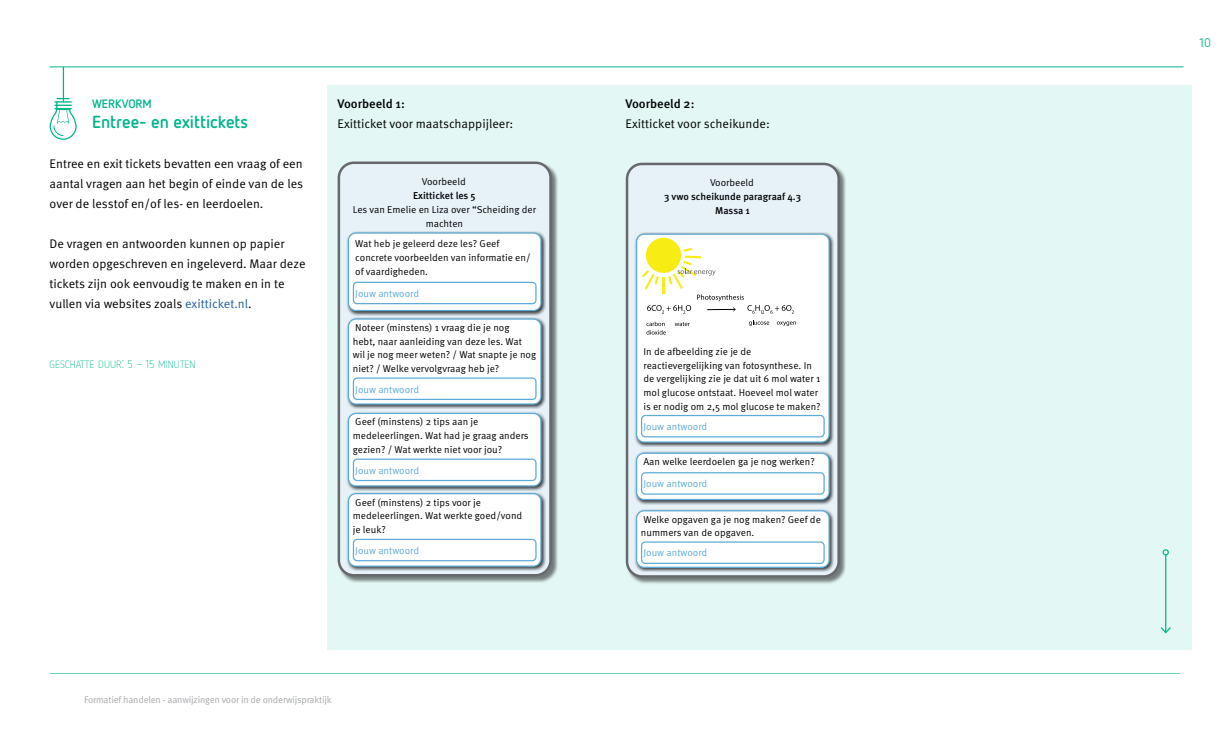
<style>
.page{position:relative;width:1230px;height:735px;background:#fff}
.page>*{position:absolute;margin:0;border:0;box-sizing:border-box;transform-origin:0 0}
.t1{font:700 17.5px "Netto OT";color:#00b58b}
.t2{font:12.5px/20px "Meta OT";color:#000;text-align:justify}
.t3{font:500 12.5px "Meta OT";color:#000}
.t4{font:12.5px "Netto OT";color:#00b58b}
.t5{font:700 12.25px "Netto OT";color:#00b58b}
.t6{font:300 10.5px "Netto OT";color:#00b58b}
.t7{font:10px/13.8px "Meta OT";color:#000}
.t8{font:10px "Meta OT";color:#5dabd6}
.t9{font:500 10px/13.8px "Meta OT";letter-spacing:-.005em;color:#000;text-align:center}
.t10{font:9.62px "Meta OT";letter-spacing:-.02em;color:#a7a9ac}
.s1{color:#215e9e}
.s2{font-size:15px}
.s3{font-size:11.25px}
</style>
<div class="page">
<hr style="left:50px;top:673px;width:1130px;height:1px;background:#00b58b">
<hr style="left:50px;top:67px;width:1133px;height:1px;background:#00b58b">
<div style="left:327px;top:85px;width:864px;height:565px;background:#e3f8f4"></div>
<hr style="left:1165px;top:555px;width:1px;height:78px;background:#00b58b">
<svg style="left:1163px;top:549px;width:6px;height:6px"></svg>
<svg style="left:1160px;top:626px;width:11px;height:8px"></svg>
<svg style="left:50px;top:67px;width:27px;height:73px"></svg>
<div style="left:338px;top:162px;width:220px;height:421px;background:#000;opacity:.5"></div>
<div style="left:339px;top:163px;width:212px;height:412px;background:#e6f1f8;border-radius:15px"></div>
<div style="left:338px;top:162px;width:214px;height:415px;border:2px solid #67686b;border-radius:15px"></div>
<div style="left:346px;top:231px;width:200px;height:85px;background:#000;opacity:.75"></div>
<div style="left:348px;top:233px;width:193px;height:78px;background:#fff;border-radius:8px"></div>
<div style="left:348px;top:232px;width:194px;height:79px;border:1px solid #5dabd6;border-radius:8px"></div>
<div style="left:353px;top:282px;width:184px;height:22px;border:1px solid #5dabd6;border-radius:4px"></div>
<div style="left:346px;top:317px;width:200px;height:92px;background:#000;opacity:.75"></div>
<div style="left:348px;top:319px;width:193px;height:85px;background:#fff;border-radius:8px"></div>
<div style="left:348px;top:318px;width:194px;height:87px;border:1px solid #5dabd6;border-radius:8px"></div>
<div style="left:353px;top:377px;width:184px;height:23px;border:1px solid #5dabd6;border-radius:4px"></div>
<div style="left:346px;top:411px;width:200px;height:80px;background:#000;opacity:.75"></div>
<div style="left:348px;top:413px;width:193px;height:73px;background:#fff;border-radius:8px"></div>
<div style="left:348px;top:413px;width:194px;height:74px;border:1px solid #5dabd6;border-radius:8px"></div>
<div style="left:353px;top:459px;width:184px;height:22px;border:1px solid #5dabd6;border-radius:4px"></div>
<div style="left:346px;top:491px;width:200px;height:80px;background:#000;opacity:.75"></div>
<div style="left:348px;top:494px;width:193px;height:72px;background:#fff;border-radius:8px"></div>
<div style="left:348px;top:493px;width:194px;height:74px;border:1px solid #5dabd6;border-radius:8px"></div>
<div style="left:353px;top:539px;width:184px;height:22px;border:1px solid #5dabd6;border-radius:4px"></div>
<div style="left:626px;top:163px;width:220px;height:421px;background:#000;opacity:.5"></div>
<div style="left:627px;top:164px;width:212px;height:412px;background:#e6f1f8;border-radius:15px"></div>
<div style="left:626px;top:163px;width:214px;height:415px;border:2px solid #67686b;border-radius:15px"></div>
<div style="left:634px;top:232px;width:200px;height:215px;background:#000;opacity:.75"></div>
<div style="left:637px;top:234px;width:192px;height:208px;background:#fff;border-radius:8px"></div>
<div style="left:636px;top:234px;width:194px;height:209px;border:1px solid #5dabd6;border-radius:8px"></div>
<div style="left:641px;top:415px;width:184px;height:22px;border:1px solid #5dabd6;border-radius:4px"></div>
<div style="left:634px;top:451px;width:200px;height:54px;background:#000;opacity:.75"></div>
<div style="left:637px;top:453px;width:192px;height:47px;background:#fff;border-radius:8px"></div>
<div style="left:636px;top:453px;width:194px;height:47px;border:1px solid #5dabd6;border-radius:8px"></div>
<div style="left:641px;top:472px;width:184px;height:23px;border:1px solid #5dabd6;border-radius:4px"></div>
<div style="left:634px;top:508px;width:200px;height:64px;background:#000;opacity:.75"></div>
<div style="left:637px;top:511px;width:192px;height:56px;background:#fff;border-radius:8px"></div>
<div style="left:636px;top:510px;width:194px;height:58px;border:1px solid #5dabd6;border-radius:8px"></div>
<div style="left:641px;top:541px;width:184px;height:23px;border:1px solid #5dabd6;border-radius:4px"></div>
<div style="left:646px;top:238px;width:35px;height:35px;background:#f7ec13;border-radius:50%"></div>
<svg style="left:646px;top:321px;width:20px;height:14px"></svg>
<svg style="left:675px;top:322px;width:15px;height:4px"></svg>
<svg style="left:749px;top:320px;width:20px;height:6px"></svg>
<svg style="left:777px;top:321px;width:19px;height:5px"></svg>
<svg style="left:642px;top:248px;width:152px;height:66px"></svg>
<p class="t5" style="left:92px;top:95px;width:61px">WERKVORM</p>
<h1 class="t1" style="left:92px;top:110px;width:158px">Entree- en exittickets</h1>
<p class="t2" style="left:50px;top:153px;width:255px">Entree en exit tickets bevatten een vraag of een aantal vragen aan het begin of einde van de les over de lesstof en/of les- en leerdoelen.</p>
<p class="t2" style="left:50px;top:233px;width:257px;text-align:left">De vragen en antwoorden kunnen op papier worden opgeschreven en ingeleverd. Maar deze tickets zijn ook eenvoudig te maken en in te vullen via websites zoals <span class="s1">exitticket.nl</span>.</p>
<p class="t6" style="left:50px;top:357px;width:147px">GESCHATTE DUUR<span class="s2">:</span> <span class="s3">5 – 15</span> MINUTEN</p>
<p class="t3" style="left:338px;top:95px;width:69px">Voorbeeld 1:</p>
<p class="t2" style="left:338px;top:113px;width:177px">Exitticket voor maatschappijleer:</p>
<p class="t7" style="left:422px;top:175px;width:45px">Voorbeeld</p>
<p class="t9" style="left:413px;top:189px;width:64px">Exitticket les 5</p>
<p class="t7" style="left:353px;top:203px;width:185px;text-align:center">Les van Emelie en Liza over “Scheiding der machten</p>
<p class="t7" style="left:355px;top:237px;width:177px">Wat heb je geleerd deze les? Geef concrete voorbeelden van informatie en/ of vaardigheden.</p>
<p class="t8" style="left:355px;top:287px;width:65px">Jouw antwoord</p>
<p class="t7" style="left:353px;top:321px;width:185px">Noteer (minstens) 1 vraag die je nog<br>hebt, naar aanleiding van deze les. Wat wil je nog meer weten? / Wat snapte je nog niet? / Welke vervolgvraag heb je?</p>
<p class="t8" style="left:355px;top:383px;width:65px">Jouw antwoord</p>
<p class="t7" style="left:353px;top:415px;width:177px">Geef (minstens) 2 tips aan je medeleerlingen. Wat had je graag anders gezien? / Wat werkte niet voor jou?</p>
<p class="t8" style="left:355px;top:464px;width:65px">Jouw antwoord</p>
<p class="t7" style="left:353px;top:495px;width:171px">Geef (minstens) 2 tips voor je medeleerlingen. Wat werkte goed/vond je leuk?</p>
<p class="t8" style="left:355px;top:544px;width:65px">Jouw antwoord</p>
<p class="t10" style="left:84px;top:694px;width:249px">Formatief handelen - aanwijzingen voor in de onderwijspraktijk</p>
<p class="t3" style="left:626px;top:95px;width:70px">Voorbeeld 2:</p>
<p class="t2" style="left:626px;top:113px;width:146px">Exitticket voor scheikunde:</p>
<p class="t7" style="left:710px;top:176px;width:45px">Voorbeeld</p>
<p class="t9" style="left:664px;top:190px;width:139px">3 vwo scheikunde paragraaf 4.3<br>Massa 1</p>
<p class="t7" style="left:643px;top:345px;width:179px">In de afbeelding zie je de reactievergelijking van fotosynthese. In de vergelijking zie je dat uit 6 mol water 1 mol glucose ontstaat. Hoeveel mol water is er nodig om 2,5 mol glucose te maken?</p>
<p class="t8" style="left:643px;top:420px;width:65px">Jouw antwoord</p>
<p class="t7" style="left:643px;top:455px;width:173px">Aan welke leerdoelen ga je nog werken?</p>
<p class="t8" style="left:643px;top:478px;width:65px">Jouw antwoord</p>
<p class="t7" style="left:641px;top:513px;width:181px">Welke opgaven ga je nog maken? Geef de nummers van de opgaven.</p>
<p class="t8" style="left:643px;top:547px;width:65px">Jouw antwoord</p>
<p class="t4" style="left:1199px;top:35px;width:13px">10</p>
</div>
